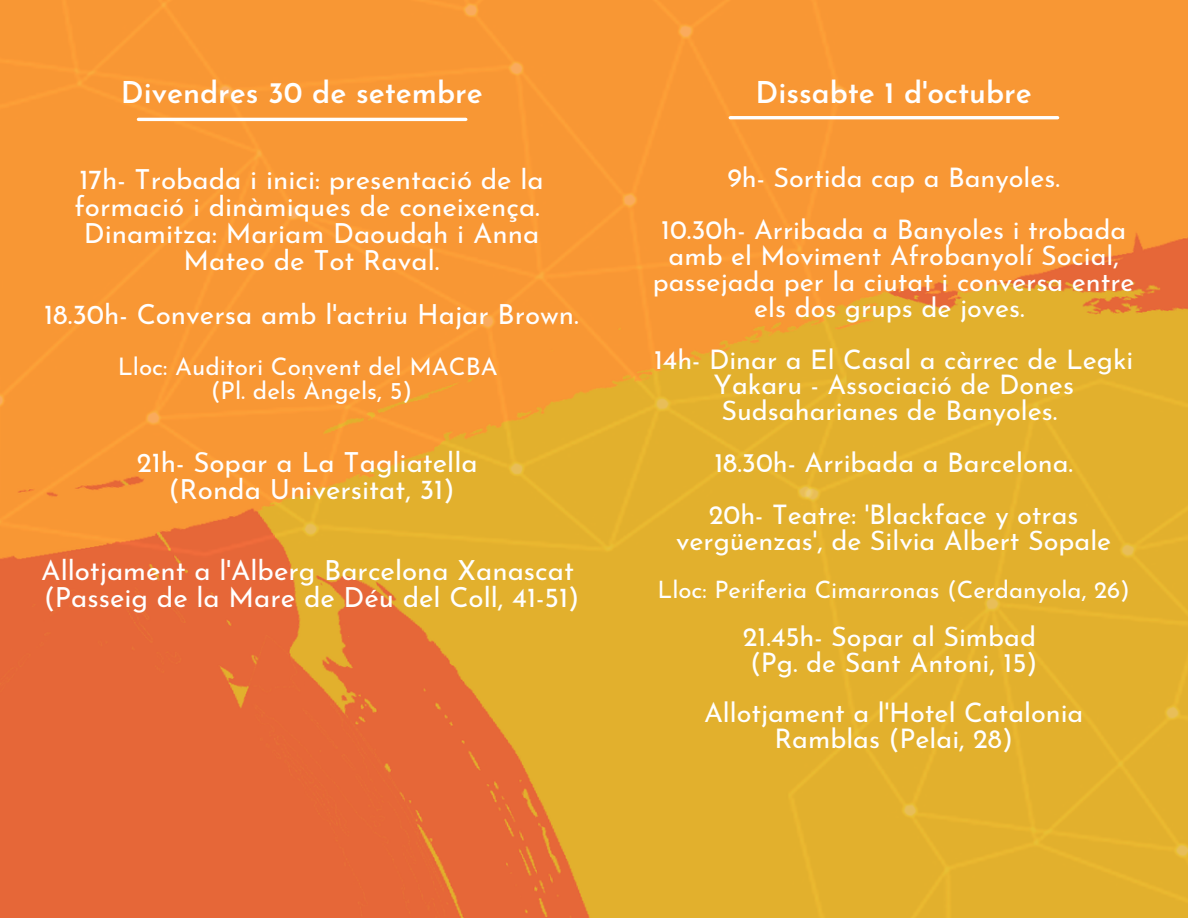
<style>
.page{position:relative;width:1188px;height:918px;background:#fff}
.page>*{position:absolute;margin:0;border:0;box-sizing:border-box;transform-origin:0 0}
.t1{font:600 30px "Josefin Sans";color:#fff}
.t2{font:27.75px/27px "Josefin Sans";color:#fff;text-align:center}
.t3{font:27px/25.8px "Josefin Sans";color:#fff;text-align:center}
.t4{font:24.3px/23.7px "Josefin Sans";color:#fff;text-align:center}
.t5{font:24px "Josefin Sans";color:#fff}
</style>
<div class="page">
<img style="left:0;top:0;width:1188px;height:918px">
<hr style="left:138px;top:118px;width:328px;height:3px;background:#fff">
<hr style="left:730px;top:116px;width:328px;height:3px;background:#fff">
<p class="t1" style="left:121px;top:80px;width:363px">Divendres 30 de setembre</p>
<p class="t1" style="left:756px;top:80px;width:278px">Dissabte 1 d'octubre</p>
<p class="t2" style="left:74px;top:168px;width:471px">17h- Trobada i inici: presentació de la formació i dinàmiques de coneixença.<br>Dinamitza: Mariam Daoudah i Anna<br>Mateo de Tot Raval.</p>
<p class="t2" style="left:44px;top:303px;width:536px">18.30h- Conversa amb l'actriu Hajar Brown.</p>
<p class="t4" style="left:118px;top:357px;width:381px">Lloc: Auditori Convent del MACBA (Pl. dels Àngels, 5)</p>
<p class="t2" style="left:137px;top:452px;width:343px">21h- Sopar a La Tagliatella (Ronda Universitat, 31)</p>
<p class="t2" style="left:41px;top:560px;width:540px;text-align:left">Allotjament a l'Alberg Barcelona Xanascat (Passeig de la Mare de Déu del Coll, 41-51)</p>
<p class="t3" style="left:661px;top:155px;width:467px;line-height:51.8px">9h- Sortida cap a Banyoles.<br>10.30h- Arribada a Banyoles i trobada</p>
<p class="t3" style="left:653px;top:245px;width:483px">amb el Moviment Afrobanyolí Social, passejada per la ciutat i conversa entre els dos grups de joves.</p>
<p class="t3" style="left:654px;top:349px;width:481px">14h- Dinar a El Casal a càrrec de Legki<br>Yakaru - Associació de Dones<br>Sudsaharianes de Banyoles.</p>
<p class="t3" style="left:709px;top:439px;width:371px;line-height:51.8px;text-align:left">18.30h- Arribada a Barcelona.<br>20h- Teatre: 'Blackface y otras</p>
<p class="t3" style="left:676px;top:530px;width:437px">vergüenzas', de Silvia Albert Sopale</p>
<p class="t5" style="left:657px;top:580px;width:474px">Lloc: Periferia Cimarronas (Cerdanyola, 26)</p>
<p class="t3" style="left:743px;top:627px;width:296px;text-align:left">21.45h- Sopar al Simbad (Pg. de Sant Antoni, 15)</p>
<p class="t3" style="left:704px;top:702px;width:381px">Allotjament a l'Hotel Catalonia<br>Ramblas (Pelai, 28)</p>
</div>
